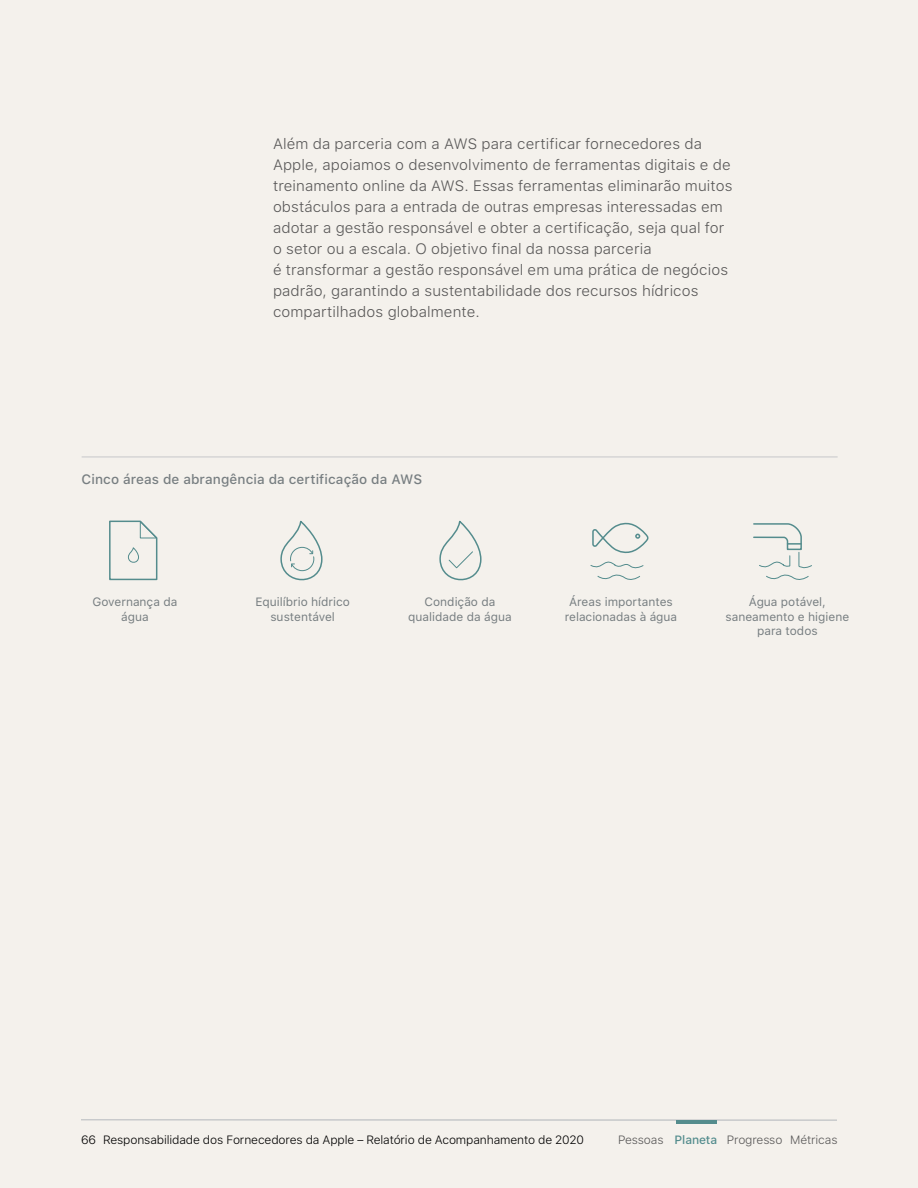
<style>
.page{position:relative;width:918px;height:1188px;background:#f4f1ec}
.page>*{position:absolute;margin:0;border:0;box-sizing:border-box;transform-origin:0 0}
.t1{font:300 15px/21px "SF Pro Text";letter-spacing:.01em;color:#585757}
.t2{font:500 13.5px "SF Pro Text";letter-spacing:.01em;color:#777e81}
.t3{font:12px/14.4px "SF Pro Text";color:#777e81;text-align:center}
.t4{font:300 12px "SF Pro Text";letter-spacing:-.01em;color:#000}
.t5{font:300 12px "SF Pro Text";letter-spacing:-.01em;color:#585757}
.s1{font-weight:500;color:#538c8d}
</style>
<div class="page">
<hr style="left:82px;top:457px;width:756px;height:1px;background:#c6c8ca">
<svg style="left:109px;top:520px;width:49px;height:61px"></svg>
<svg style="left:280px;top:520px;width:43px;height:61px"></svg>
<svg style="left:439px;top:520px;width:43px;height:61px"></svg>
<svg style="left:592px;top:522px;width:57px;height:32px"></svg>
<svg style="left:590px;top:561px;width:54px;height:19px"></svg>
<svg style="left:753px;top:523px;width:59px;height:57px"></svg>
<hr style="left:81px;top:1119px;width:756px;height:2px;background:#c6c8ca">
<hr style="left:676px;top:1120px;width:41px;height:4px;background:#548c8d">
<p class="t1" style="left:273px;top:134px;width:461px">Além da parceria com a AWS para certificar fornecedores da Apple, apoiamos o desenvolvimento de ferramentas digitais e de treinamento online da AWS. Essas ferramentas eliminarão muitos obstáculos para a entrada de outras empresas interessadas em adotar a gestão responsável e obter a certificação, seja qual for o setor ou a escala. O objetivo final da nossa parceria<br>é transformar a gestão responsável em uma prática de negócios padrão, garantindo a sustentabilidade dos recursos hídricos compartilhados globalmente.</p>
<p class="t2" style="left:82px;top:472px;width:342px">Cinco áreas de abrangência da certificação da AWS</p>
<p class="t3" style="left:92px;top:595px;width:86px">Governança da água</p>
<p class="t3" style="left:255px;top:595px;width:96px">Equilíbrio hídrico sustentável</p>
<p class="t3" style="left:408px;top:595px;width:105px">Condição da qualidade da água</p>
<p class="t3" style="left:565px;top:595px;width:114px">Áreas importantes relacionadas à água</p>
<p class="t3" style="left:726px;top:595px;width:125px">Água potável, saneamento e higiene para todos</p>
<p class="t4" style="left:81px;top:1133px;width:505px">66 Responsabilidade dos Fornecedores da Apple – Relatório de Acompanhamento de 2020</p>
<p class="t5" style="left:618px;top:1133px;width:221px">Pessoas <span class="s1">Planeta</span> Progresso Métricas</p>
</div>
